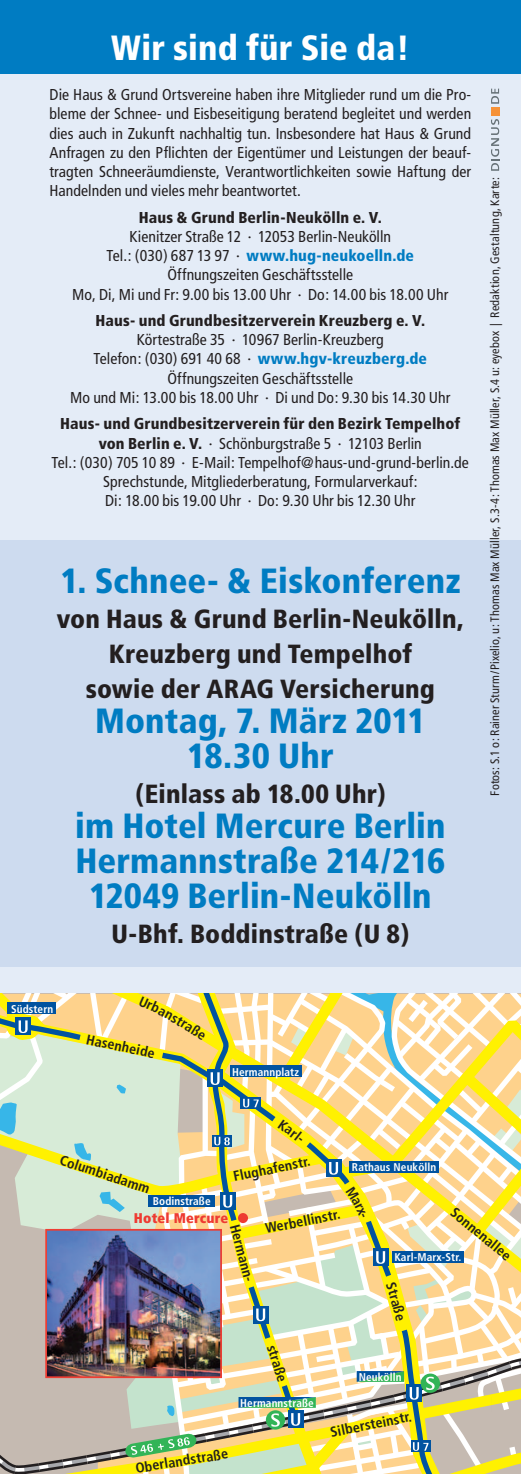
<style>
.page{position:relative;width:521px;height:1474px;background:#fff}
.page>*{position:absolute;margin:0;border:0;box-sizing:border-box;transform-origin:0 0}
.t1{font:900 condensed 35px/35px "Frutiger";letter-spacing:.005em;color:#007cc2;text-align:center}
.t2{font:900 condensed 35px "Frutiger";letter-spacing:.005em;color:#fff}
.t3{font:900 condensed 26.25px/35px "Frutiger";letter-spacing:.005em;color:#231f20;text-align:center}
.t4{font:condensed 15.75px/19.2px "Frutiger";color:#231f20;text-align:center}
.t5{font:900 condensed 15.75px "Frutiger";letter-spacing:.01em;color:#231f20}
.t6{font:700 condensed 14px "Frutiger";color:#231f20}
.t7{font:900 condensed 14px "Frutiger";letter-spacing:.01em;color:#ee3b32}
.t8{font:condensed 12.25px "Frutiger";letter-spacing:.01em;color:#231f20}
.t9{font:700 condensed 11.2px "Frutiger";letter-spacing:.01em;color:#fff}
.s1{font-weight:900;color:#007cc2}
.s2{font-weight:900}
</style>
<div class="page">
<div style="left:0;top:0;width:521px;height:1473px;background:#e4ecf7"></div>
<div style="left:0;top:540px;width:521px;height:426px;background:#cddbef"></div>
<div style="left:0;top:0;width:521px;height:74px;background:#007cc2"></div>
<div style="left:491px;top:108px;width:8px;height:8px;background:#f69238"></div>
<svg style="left:491px;top:119px;width:8px;height:52px"></svg>
<svg style="left:491px;top:89px;width:8px;height:15px"></svg>
<svg style="left:0;top:993px;width:521px;height:480px;background:#d0cb9e"></svg>
<h1 class="t2" style="left:111px;top:27px;width:300px">Wir sind für Sie da!</h1>
<p class="t4" style="left:49px;top:85px;width:423px;text-align:justify">Die Haus &amp; Grund Ortsvereine haben ihre Mitglieder rund um die Pro&shy;bleme der Schnee- und Eisbeseitigung beratend begleitet und werden dies auch in Zukunft nachhaltig tun. Insbesondere hat Haus &amp; Grund Anfragen zu den Pflichten der Eigentümer und Leistungen der beauf&shy;tragten Schneeräumdienste, Verantwortlichkeiten sowie Haftung der Handelnden und vieles mehr beantwortet.</p>
<p class="t5" style="left:139px;top:208px;width:244px">Haus &amp; Grund Berlin-Neukölln e. V.</p>
<p class="t4" style="left:72px;top:227px;width:378px">Kienitzer Straße 12 · 12053 Berlin-Neukölln<br>Tel.: (030) 687 13 97 · <span class="s1">www.hug-neukoelln.de </span>Öffnungszeiten Geschäftsstelle<br>Mo, Di, Mi und Fr: 9.00 bis 13.00 Uhr · Do: 14.00 bis 18.00 Uhr</p>
<p class="t5" style="left:96px;top:311px;width:331px">Haus- und Grundbesitzerverein Kreuzberg e. V.</p>
<p class="t4" style="left:70px;top:330px;width:382px">Körtestraße 35 · 10967 Berlin-Kreuzberg<br>Telefon: (030) 691 40 68 · <span class="s1">www.hgv-kreuzberg.de </span>Öffnungszeiten Geschäftsstelle<br>Mo und Mi: 13.00 bis 18.00 Uhr · Di und Do: 9.30 bis 14.30 Uhr</p>
<p class="t4" style="left:52px;top:414px;width:419px"><span class="s2">Haus- und Grundbesitzerverein für den Bezirk Tempelhof von Berlin e. V.</span> · Schönburgstraße 5 · 12103 Berlin<br>Tel.: (030) 705 10 89 · E-Mail: Tempelhof@haus-und-grund-berlin.de Sprechstunde, Mitgliederberatung, Formularverkauf:<br>Di: 18.00 bis 19.00 Uhr · Do: 9.30 Uhr bis 12.30 Uhr</p>
<h1 class="t1" style="left:60px;top:563px;width:402px">1. Schnee- &amp; Eiskonferenz</h1>
<h2 class="t3" style="left:57px;top:601px;width:409px">von Haus &amp; Grund Berlin-Neukölln,<br>Kreuzberg und Tempelhof<br>sowie der ARAG Versicherung</h2>
<h1 class="t1" style="left:95px;top:703px;width:332px">Montag, 7. März 2011<br>18.30 Uhr</h1>
<h2 class="t3" style="left:135px;top:776px;width:252px">(Einlass ab 18.00 Uhr)</h2>
<h1 class="t1" style="left:75px;top:808px;width:372px">im Hotel Mercure Berlin<br>Hermannstraße 214/216<br>12049 Berlin-Neukölln</h1>
<h2 class="t3" style="left:111px;top:916px;width:299px">U-Bhf. Boddinstraße (U 8)</h2>
<p class="t8" style="left:488px;top:795px;width:620px;rotate:-90deg">Fotos: S.1 o: Rainer Sturm/Pixelio, u: Thomas Max Müller, S.3-4: Thomas Max Müller, S.4 u: eyebox | Redaktion, Gestaltung, Karte:</p>
<p class="t9" style="left:11px;top:1002px;width:44px">Südstern</p>
<p class="t6" style="left:88px;top:1030px;width:71px;rotate:12deg">Hasenheide</p>
<p class="t6" style="left:187px;top:1015px;width:28px;rotate:32deg">raße</p>
<p class="t9" style="left:232px;top:1065px;width:68px">Hermannplatz</p>
<p class="t6" style="left:63px;top:1151px;width:95px;rotate:18deg">Columbiadamm</p>
<p class="t6" style="left:232px;top:1168px;width:80px;rotate:-12deg">Flughafenstr.</p>
<p class="t6" style="left:264px;top:1220px;width:77px;rotate:-11deg">W erbellinstr.</p>
<p class="t9" style="left:153px;top:1194px;width:59px">Bodinstraße</p>
<p class="t7" style="left:134px;top:1209px;width:96px">Hotel Mercure</p>
<p class="t6" style="left:242px;top:1222px;width:63px;rotate:75deg">Hermann-</p>
<p class="t9" style="left:352px;top:1160px;width:86px">Rathaus Neukölln</p>
<p class="t6" style="left:457px;top:1204px;width:75px;rotate:39deg">Sonnenallee</p>
<p class="t9" style="left:394px;top:1250px;width:68px">Karl-Marx-Str.</p>
<p class="t6" style="left:280px;top:1342px;width:39px;rotate:73deg">straße</p>
<p class="t9" style="left:240px;top:1396px;width:75px">Hermannstraße</p>
<p class="t9" style="left:359px;top:1370px;width:44px">Neukölln</p>
<p class="t6" style="left:134px;top:1459px;width:95px;rotate:-9deg">Oberlandstraße</p>
<p class="t6" style="left:329px;top:1423px;width:84px;rotate:-11deg">Silbersteinstr.</p>
</div>
